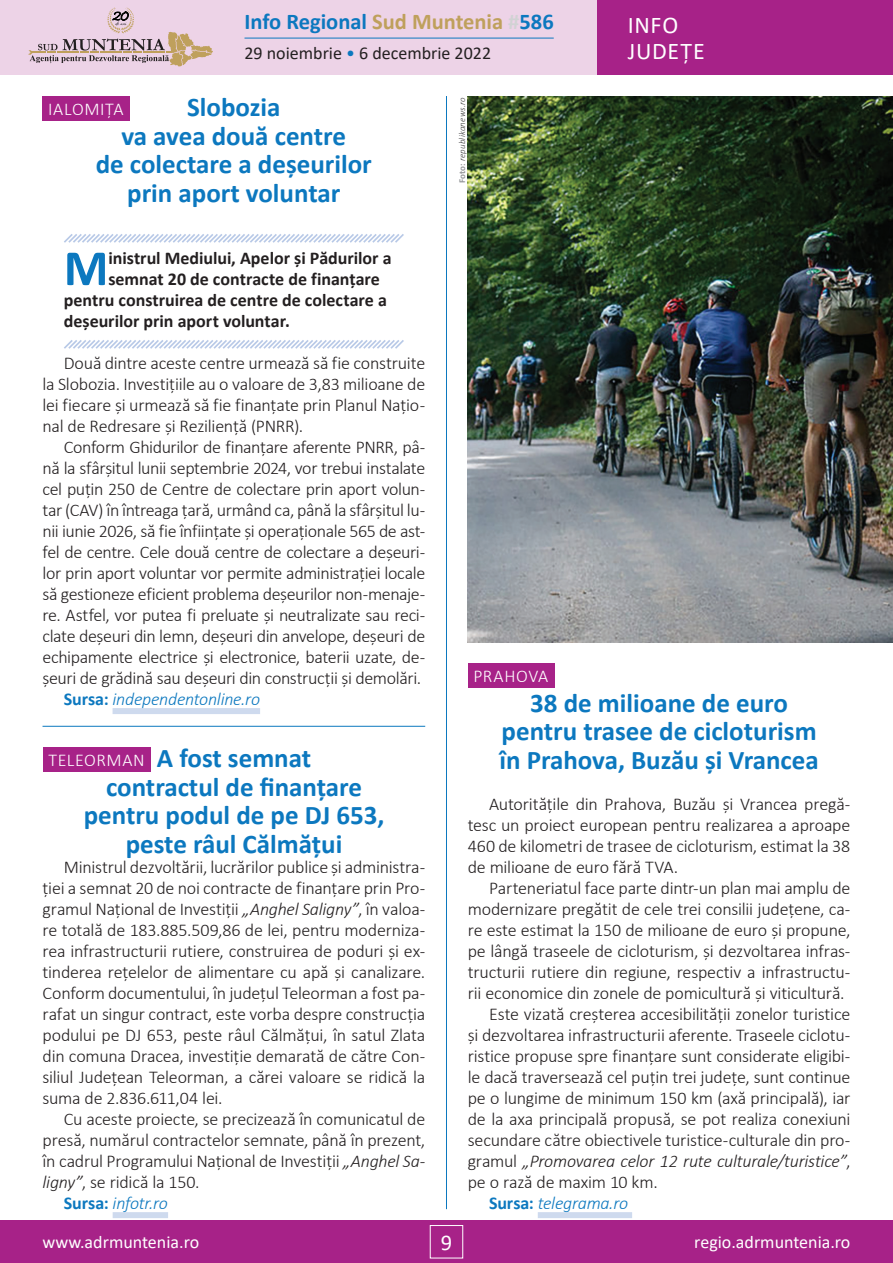
<style>
.page{position:relative;width:893px;height:1263px;background:#fff}
.page>*{position:absolute;margin:0;border:0;box-sizing:border-box;transform-origin:0 0}
.t1{font:700 51.15px "Calibri";color:#0c78bf}
.t2{font:700 27px/28.5px "Calibri";color:#0c78bf;text-align:center}
.t3{font:24px/25.5px "Calibri";letter-spacing:.03em;color:#fff}
.t4{font:700 22.5px "Calibri";color:#0c78bf}
.t5{font:22.5px "Calibri";color:#fff}
.t6{font:300 18px/21px "Calibri";letter-spacing:-.015em;color:#231f20;text-align:justify}
.t7{font:700 18px "Calibri";color:#231f20}
.t8{font:italic 300 18px "Calibri";letter-spacing:-.015em;color:#0c78bf}
.t9{font:italic 300 18px "Calibri";letter-spacing:-.015em;color:#231f20}
.t10{font:18px "Calibri";color:#fff}
.t11{font:18px "Calibri";color:#231f20}
.t12{font:300 18px "Calibri";letter-spacing:.035em;color:#fff}
.t13{font:italic 300 9px "Calibri";letter-spacing:.015em;color:#3e3e3f}
.s1{color:#bfa05c}
.s2{color:#d1d2d4}
.s3{color:#0c78bf}
.s4{font-weight:700;font-style:normal;color:#939598}
.s5{font-weight:700;font-style:normal}
.s6{font-style:italic}
.s7{font-style:normal}
</style>
<div class="page">
<div style="left:0;top:0;width:893px;height:75px;background:#edd3e7"></div>
<div style="left:597px;top:0;width:296px;height:75px;background:#a72288"></div>
<div style="left:0;top:1220px;width:893px;height:43px;background:#a72288"></div>
<div style="left:430px;top:1225px;width:33px;height:33px;border:1px solid #fff"></div>
<hr style="left:446px;top:96px;width:1px;height:1113px;background:#0c78bf">
<hr style="left:244px;top:38px;width:310px;height:1px;background:#0c78bf">
<svg style="left:29px;top:8px;width:184px;height:58px"></svg>
<svg style="left:64px;top:234px;width:340px;height:9px"></svg>
<svg style="left:64px;top:340px;width:340px;height:9px"></svg>
<div style="left:113px;top:708px;width:147px;height:6px;background:#cedaee"></div>
<div style="left:43px;top:96px;width:87px;height:24px;background:#a72288"></div>
<img style="left:468px;top:96px;width:425px;height:546px">
<div style="left:538px;top:1212px;width:94px;height:6px;background:#cedaee"></div>
<div style="left:468px;top:663px;width:87px;height:24px;background:#a72288"></div>
<div style="left:113px;top:1212px;width:55px;height:6px;background:#cedaee"></div>
<div style="left:43px;top:747px;width:107px;height:24px;background:#a72288"></div>
<hr style="left:43px;top:726px;width:382px;height:1px;background:#0c78bf">
<p class="t4" style="left:244px;top:6px;width:311px">Info Regional <span class="s1">Sud Muntenia</span> <span class="s2">#</span>586</p>
<p class="t11" style="left:244px;top:41px;width:248px">29 noiembrie <span class="s3">•</span> 6 decembrie 2022</p>
<h2 class="t2" style="left:96px;top:93px;width:278px">Slobozia<br>va avea două centre<br>de colectare a deșeurilor prin aport voluntar</h2>
<p class="t12" style="left:48px;top:98px;width:77px">IALOMIȚA</p>
<p class="t13" style="left:457px;top:183px;width:87px;rotate:-90deg"><span class="s4">Foto:</span> republikanews.ro</p>
<h3 class="t3" style="left:628px;top:12px;width:79px">INFO<br>JUDEȚE</h3>
<h1 class="t1" style="left:64px;top:232px;width:46px">M</h1>
<p class="t7" style="left:108px;top:245px;width:285px">inistrul Mediului, Apelor și Pădurilor a</p>
<p class="t7" style="left:108px;top:266px;width:273px">semnat 20 de contracte de finanțare</p>
<p class="t7" style="left:64px;top:287px;width:325px">pentru construirea de centre de colectare a</p>
<p class="t7" style="left:64px;top:308px;width:228px">deșeurilor prin aport voluntar.</p>
<p class="t6" style="left:43px;top:352px;width:384px;text-indent:21px">Două dintre aceste centre urmează să fie construite la Slobozia. Investițiile au o valoare de 3,83 milioane de lei fiecare și urmează să fie finanțate prin Planul Națio&shy;nal de Redresare și Reziliență (PNRR).</p>
<p class="t6" style="left:64px;top:436px;width:363px">Conform Ghidurilor de finanțare aferente PNRR, pâ-</p>
<p class="t6" style="left:43px;top:457px;width:384px">nă la sfârșitul lunii septembrie 2024, vor trebui instalate</p>
<p class="t6" style="left:43px;top:478px;width:384px">cel puțin 250 de Centre de colectare prin aport volun-</p>
<p class="t6" style="left:43px;top:499px;width:384px">tar (CAV) în întreaga țară, urmând ca, până la sfârșitul lu-</p>
<p class="t6" style="left:43px;top:520px;width:384px">nii iunie 2026, să fie înființate și operaționale 565 de ast-</p>
<p class="t6" style="left:43px;top:541px;width:384px">fel de centre. Cele două centre de colectare a deșeuri-</p>
<p class="t6" style="left:43px;top:562px;width:384px">lor prin aport voluntar vor permite administrației locale</p>
<p class="t6" style="left:43px;top:583px;width:384px">să gestioneze eficient problema deșeurilor non-menaje-</p>
<p class="t6" style="left:43px;top:604px;width:384px">re. Astfel, vor putea fi preluate și neutralizate sau reci-</p>
<p class="t6" style="left:43px;top:625px;width:384px">clate deșeuri din lemn, deșeuri din anvelope, deșeuri de</p>
<p class="t6" style="left:43px;top:646px;width:384px">echipamente electrice și electronice, baterii uzate, de-</p>
<p class="t6" style="left:43px;top:667px;width:380px">șeuri de grădină sau deșeuri din construcții și demolări.</p>
<p class="t8" style="left:64px;top:688px;width:198px"><span class="s5">Sursa:</span> independentonline.ro</p>
<h2 class="t2" style="left:84px;top:744px;width:302px">A fost semnat<br>contractul de finanțare pentru podul de pe DJ 653, peste râul Călmățui</h2>
<p class="t12" style="left:48px;top:749px;width:98px">TELEORMAN</p>
<p class="t6" style="left:43px;top:856px;width:384px;text-indent:21px">Ministrul dezvoltării, lucrărilor publice şi administra&shy;ției a semnat 20 de noi contracte de finanțare prin Pro&shy;gramul Național de Investiții <span class="s6">„Anghel Saligny”</span>, în valoa&shy;re totală de 183.885.509,86 de lei, pentru moderniza&shy;rea infrastructurii rutiere, construirea de poduri şi ex&shy;tinderea rețelelor de alimentare cu apă şi canalizare.<br>Conform documentului, în județul Teleorman a fost pa&shy;rafat un singur contract, este vorba despre construcția podului pe DJ 653, peste râul Călmățui, în satul Zlata din comuna Dracea, investiție demarată de către Con&shy;siliul Județean Teleorman, a cărei valoare se ridică la suma de 2.836.611,04 lei.</p>
<p class="t6" style="left:64px;top:1108px;width:363px">Cu aceste proiecte, se precizează în comunicatul de</p>
<p class="t6" style="left:43px;top:1129px;width:384px">presă, numărul contractelor semnate, până în prezent,</p>
<p class="t6" style="left:43px;top:1150px;width:384px">în cadrul Programului Național de Investiții <span class="s6">„Anghel Sa-</span></p>
<p class="t6" style="left:43px;top:1171px;width:159px"><span class="s6">ligny”</span>, se ridică la 150.</p>
<p class="t8" style="left:64px;top:1192px;width:106px"><span class="s5">Sursa:</span> infotr.ro</p>
<p class="t12" style="left:473px;top:665px;width:76px">PRAHOVA</p>
<h2 class="t2" style="left:499px;top:688px;width:321px">38 de milioane de euro pentru trasee de cicloturism în Prahova, Buzău și Vrancea</h2>
<p class="t6" style="left:468px;top:793px;width:384px;text-indent:21px">Autoritățile din Prahova, Buzău şi Vrancea pregă&shy;tesc un proiect european pentru realizarea a aproape 460 de kilometri de trasee de cicloturism, estimat la 38 de milioane de euro fără TVA.</p>
<p class="t6" style="left:489px;top:877px;width:363px">Parteneriatul face parte dintr-un plan mai amplu de</p>
<p class="t6" style="left:468px;top:898px;width:384px">modernizare pregătit de cele trei consilii județene, ca-</p>
<p class="t6" style="left:468px;top:919px;width:384px">re este estimat la 150 de milioane de euro şi propune,</p>
<p class="t6" style="left:468px;top:940px;width:384px">pe lângă traseele de cicloturism, şi dezvoltarea infras-</p>
<p class="t6" style="left:468px;top:961px;width:384px">tructurii rutiere din regiune, respectiv a infrastructu-</p>
<p class="t6" style="left:468px;top:982px;width:378px">rii economice din zonele de pomicultură şi viticultură.</p>
<p class="t6" style="left:489px;top:1003px;width:363px">Este vizată creșterea accesibilității zonelor turistice</p>
<p class="t6" style="left:468px;top:1024px;width:384px">și dezvoltarea infrastructurii aferente. Traseele ciclotu-</p>
<p class="t6" style="left:468px;top:1045px;width:384px">ristice propuse spre finanțare sunt considerate eligibi-</p>
<p class="t6" style="left:468px;top:1066px;width:384px">le dacă traversează cel puțin trei județe, sunt continue</p>
<p class="t6" style="left:468px;top:1087px;width:384px">pe o lungime de minimum 150 km (axă principală), iar</p>
<p class="t6" style="left:468px;top:1108px;width:384px">de la axa principală propusă, se pot realiza conexiuni</p>
<p class="t6" style="left:468px;top:1129px;width:384px">secundare către obiectivele turistice-culturale din pro-</p>
<p class="t9" style="left:468px;top:1150px;width:384px"><span class="s7">gramul</span> „Promovarea celor 12 rute culturale/turistice”<span class="s7">,</span></p>
<p class="t6" style="left:468px;top:1171px;width:191px">pe o rază de maxim 10 km.</p>
<p class="t8" style="left:489px;top:1192px;width:141px"><span class="s5">Sursa:</span> telegrama.ro</p>
<p class="t10" style="left:43px;top:1230px;width:158px">www.adrmuntenia.ro</p>
<p class="t5" style="left:441px;top:1226px;width:13px">9</p>
<p class="t10" style="left:694px;top:1230px;width:158px">regio.adrmuntenia.ro</p>
</div>
